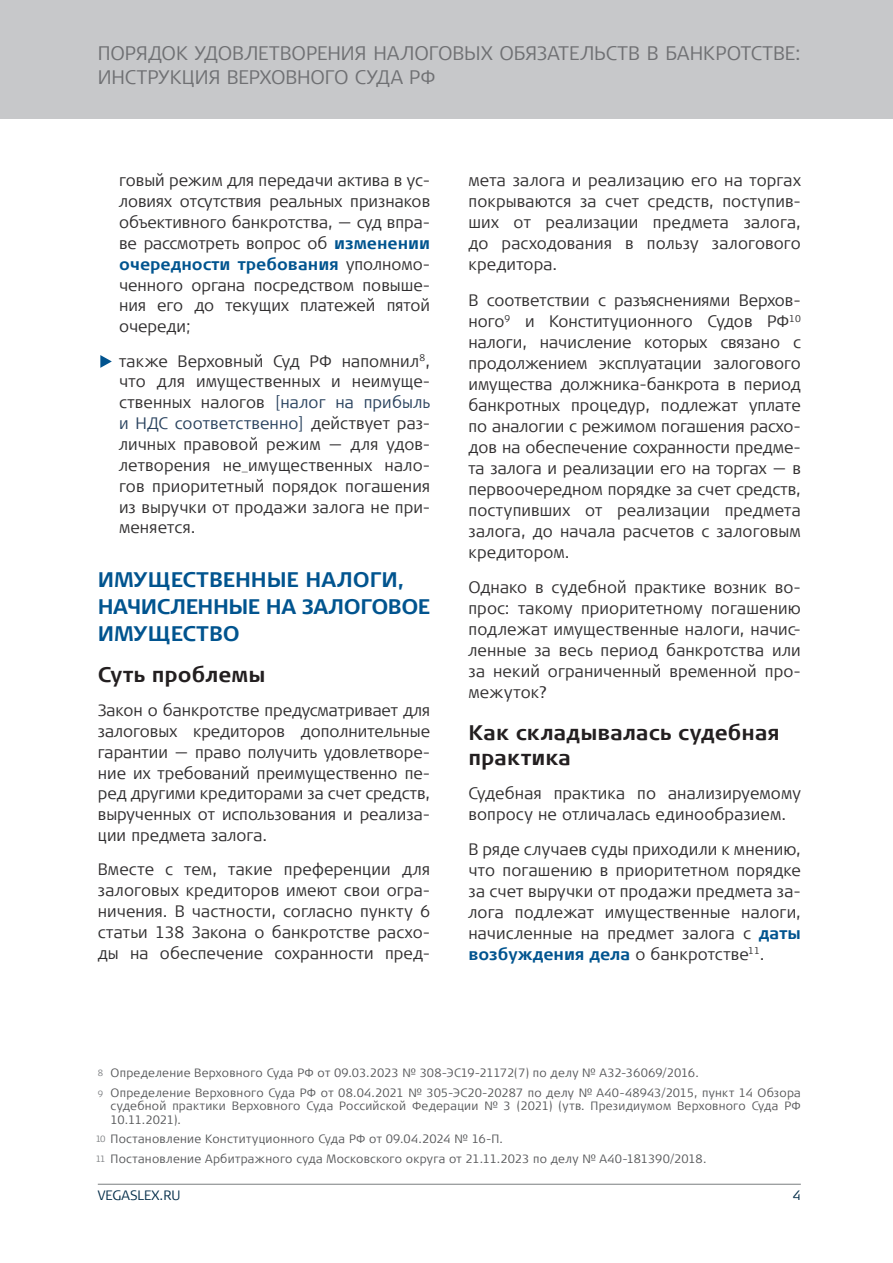
<style>
.page{position:relative;width:893px;height:1263px;background:#fff}
.page>*{position:absolute;margin:0;border:0;box-sizing:border-box;transform-origin:0 0}
.t1{font:700 21px/27px "Signa Offc Pro";letter-spacing:-.005em;color:#01548f}
.t2{font:700 21px/25.2px "Signa Offc Pro";letter-spacing:.005em;color:#231f20}
.t3{font:300 19.5px/23.4px "Signa Offc Pro";color:#6f7073}
.t4{font:300 16.5px/21px "Signa Offc Pro";letter-spacing:.005em;color:#312f30;text-align:justify}
.t5{font:300 13.5px "Signa Offc Pro";color:#032d49}
.t6{font:300 12px/13.5px "Signa Offc Pro";letter-spacing:.02em;color:#57585a;text-align:justify}
.t7{font:300 9px "Signa Offc Pro";color:#808285}
.s1{font-weight:700;color:#01548f}
.s2{color:#2a435f}
</style>
<div class="page">
<div style="left:0;top:0;width:893px;height:119px;background:#c7c8ca"></div>
<hr style="left:98px;top:1184px;width:703px;height:1px;background:#797d7f">
<svg style="left:100px;top:355px;width:12px;height:13px"></svg>
<p class="t3" style="left:98px;top:41px;width:704px">ПОРЯДОК УДОВЛЕТВОРЕНИЯ НАЛОГОВЫХ ОБЯЗАТЕЛЬСТВ В БАНКРОТСТВЕ:<br>ИНСТРУКЦИЯ ВЕРХОВНОГО СУДА РФ</p>
<p class="t4" style="left:119px;top:169px;width:313px">говый режим для передачи актива в ус&shy;ловиях отсутствия реальных признаков объективного банкротства, — суд впра&shy;ве рассмотреть вопрос об <span class="s1">изменении очередности требования</span> уполномо&shy;ченного органа посредством повыше&shy;ния его до текущих платежей пятой очереди;</p>
<p class="t4" style="left:119px;top:350px;width:313px">также Верховный Суд РФ напомнил<sup>8</sup>, что для имущественных и неимуще&shy;ственных налогов <span class="s2">[налог на прибыль и НДС соответственно]</span> действует раз&shy;личных правовой режим — для удов&shy;летворения не_имущественных нало&shy;гов приоритетный порядок погашения из выручки от продажи залога не при&shy;меняется.</p>
<p class="t1" style="left:98px;top:566px;width:334px">ИМУЩЕСТВЕННЫЕ НАЛОГИ,<br>НАЧИСЛЕННЫЕ НА ЗАЛОГОВОЕ<br>ИМУЩЕСТВО</p>
<p class="t2" style="left:98px;top:661px;width:169px">Суть проблемы</p>
<p class="t4" style="left:98px;top:699px;width:334px">Закон о банкротстве предусматривает для залоговых кредиторов дополнительные гарантии — право получить удовлетворе&shy;ние их требований преимущественно пе&shy;ред другими кредиторами за счет средств, вырученных от использования и реализа&shy;ции предмета залога.</p>
<p class="t4" style="left:98px;top:858px;width:334px">Вместе с тем, такие преференции для залоговых кредиторов имеют свои огра&shy;ничения. В частности, согласно пункту 6 статьи 138 Закона о банкротстве расхо&shy;ды на обеспечение сохранности пред-</p>
<p class="t4" style="left:468px;top:169px;width:334px">мета залога и реализацию его на торгах покрываются за счет средств, поступив&shy;ших от реализации предмета залога, до расходования в пользу залогового кредитора.</p>
<p class="t4" style="left:468px;top:289px;width:334px">В соответствии с разъяснениями Верхов&shy;ного<sup>9</sup> и Конституционного Судов РФ<sup>10 </sup>налоги, начисление которых связано с продолжением эксплуатации залогового имущества должника-банкрота в период банкротных процедур, подлежат уплате по аналогии с режимом погашения расхо&shy;дов на обеспечение сохранности предме&shy;та залога и реализации его на торгах — в первоочередном порядке за счет средств, поступивших от реализации предмета залога, до начала расчетов с залоговым кредитором.</p>
<p class="t4" style="left:468px;top:576px;width:334px">Однако в судебной практике возник во&shy;прос: такому приоритетному погашению подлежат имущественные налоги, начис&shy;ленные за весь период банкротства или за некий ограниченный временной про&shy;межуток?</p>
<p class="t2" style="left:468px;top:719px;width:313px">Как складывалась судебная практика</p>
<p class="t4" style="left:468px;top:782px;width:334px">Судебная практика по анализируемому вопросу не отличалась единообразием.</p>
<p class="t4" style="left:468px;top:838px;width:334px">В ряде случаев суды приходили к мнению, что погашению в приоритетном порядке за счет выручки от продажи предмета за&shy;лога подлежат имущественные налоги, начисленные на предмет залога с <span class="s1">даты возбуждения дела</span> о банкротстве<sup>11</sup>.</p>
<p class="t6" style="left:111px;top:1065px;width:590px">Определение Верховного Суда РФ от 09.03.2023 № 308-ЭС19-21172(7) по делу № А32-36069/2016.</p>
<p class="t6" style="left:111px;top:1085px;width:692px">Определение Верховного Суда РФ от 08.04.2021 № 305-ЭС20-20287 по делу № А40-48943/2015, пункт 14 Обзора судебной практики Верховного Суда Российской Федерации № 3 (2021) (утв. Президиумом Верховного Суда РФ 10.11.2021).</p>
<p class="t6" style="left:111px;top:1131px;width:394px">Постановление Конституционного Суда РФ от 09.04.2024 № 16-П.</p>
<p class="t6" style="left:111px;top:1151px;width:597px">Постановление Арбитражного суда Московского округа от 21.11.2023 по делу № А40-181390/2018.</p>
<p class="t7" style="left:98px;top:1066px;width:7px">8</p>
<p class="t7" style="left:98px;top:1087px;width:7px">9</p>
<p class="t7" style="left:96px;top:1132px;width:11px">10</p>
<p class="t7" style="left:96px;top:1152px;width:11px">11</p>
<p class="t5" style="left:98px;top:1186px;width:84px">VEGASLEX.RU</p>
<p class="t5" style="left:793px;top:1185px;width:10px">4</p>
</div>
